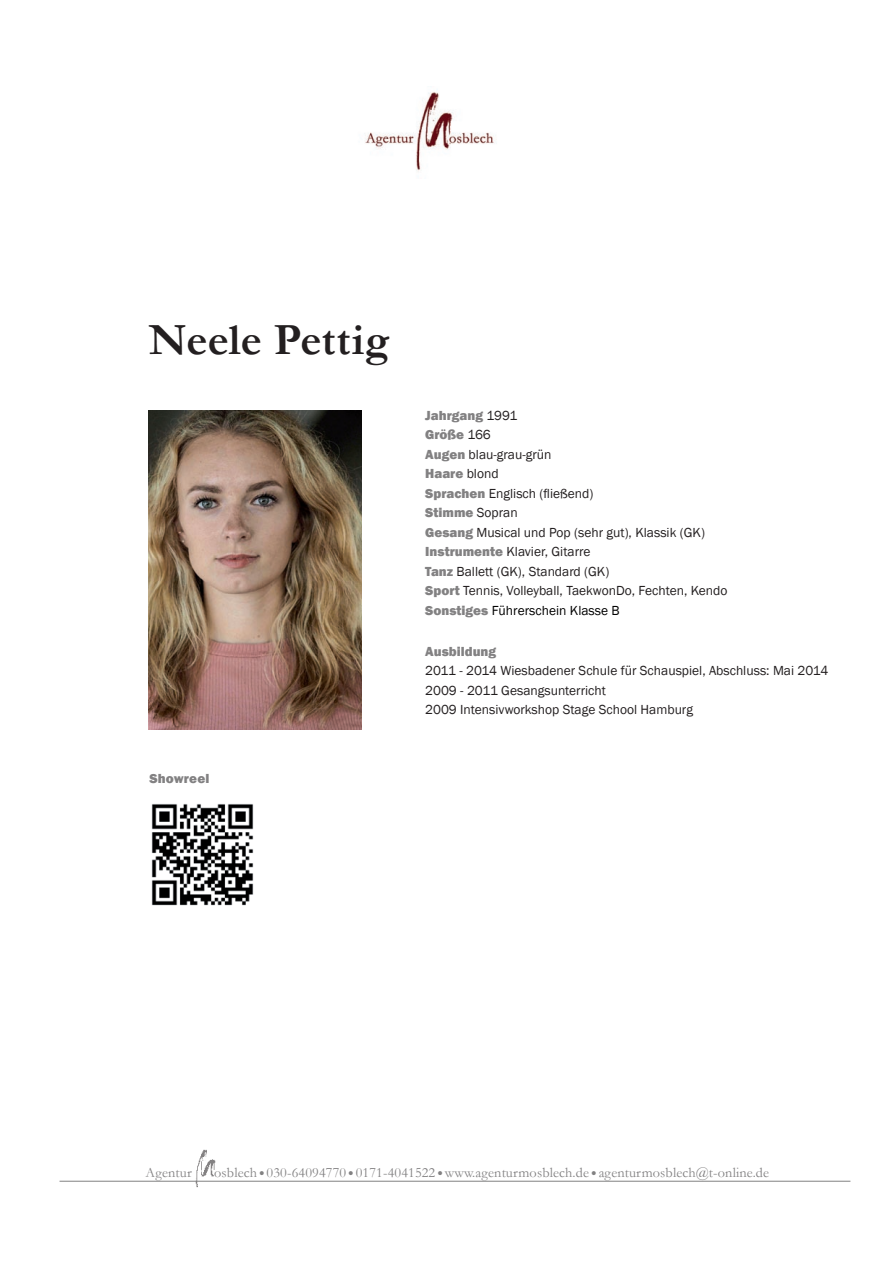
<style>
.page{position:relative;width:893px;height:1263px;background:#fff}
.page>*{position:absolute;margin:0;border:0;box-sizing:border-box;transform-origin:0 0}
.t1{font:700 45px "Garamond";letter-spacing:.005em;color:#231f20}
.t2{font:14.25px "Garamond";letter-spacing:.01em;color:#828182}
.t3{font:13.5px/19.5px "Franklin Gothic";color:#231f20}
.t4{font:800 13.5px "Franklin Gothic";color:#828182}
.s1{font-weight:800;color:#828182}
.s2{color:#000}
.s3{font-family:"Franklin Gothic"}
</style>
<div class="page">
<img style="left:365px;top:92px;width:129px;height:80px">
<img style="left:193px;top:1149px;width:26px;height:39px">
<hr style="left:60px;top:1181px;width:790px;height:1px;background:#828182">
<img style="left:151px;top:804px;width:103px;height:102px">
<img style="left:149px;top:410px;width:213px;height:319px">
<h1 class="t1" style="left:149px;top:309px;width:242px">Neele Pettig</h1>
<p class="t4" style="left:149px;top:770px;width:62px">Showreel</p>
<p class="t3" style="left:425px;top:406px;width:304px"><span class="s1">Jahrgang</span> 1991<br><span class="s1">Größe</span> 166<br><span class="s1">Augen</span> blau-grau-grün<br><span class="s1">Haare</span> blond<br><span class="s1">Sprachen</span> Englisch (fließend)<br><span class="s1">Stimme</span> Sopran<br><span class="s1">Gesang</span> Musical und Pop (sehr gut), Klassik (GK)<br><span class="s1">Instrumente</span> Klavier, Gitarre<br><span class="s1">Tanz</span> Ballett (GK), Standard (GK)<br><span class="s1">Sport</span> Tennis, Volleyball, TaekwonDo, Fechten, Kendo<br><span class="s1">Sonstiges</span> <span class="s2">Führerschein Klasse B</span></p>
<p class="t4" style="left:425px;top:642px;width:72px">Ausbildung</p>
<p class="t3" style="left:425px;top:661px;width:404px">2011 - 2014 Wiesbadener Schule für Schauspiel, Abschluss: Mai 2014<br>2009 - 2011 Gesangsunterricht<br>2009 Intensivworkshop Stage School Hamburg</p>
<p class="t2" style="left:146px;top:1162px;width:48px">Agentur</p>
<p class="t2" style="left:214px;top:1162px;width:556px">osblech<span class="s3">•</span>030-64094770<span class="s3">•</span>0171-4041522<span class="s3">•</span>www.agenturmosblech.de<span class="s3">•</span>agenturmosblech@t-online.de</p>
</div>
